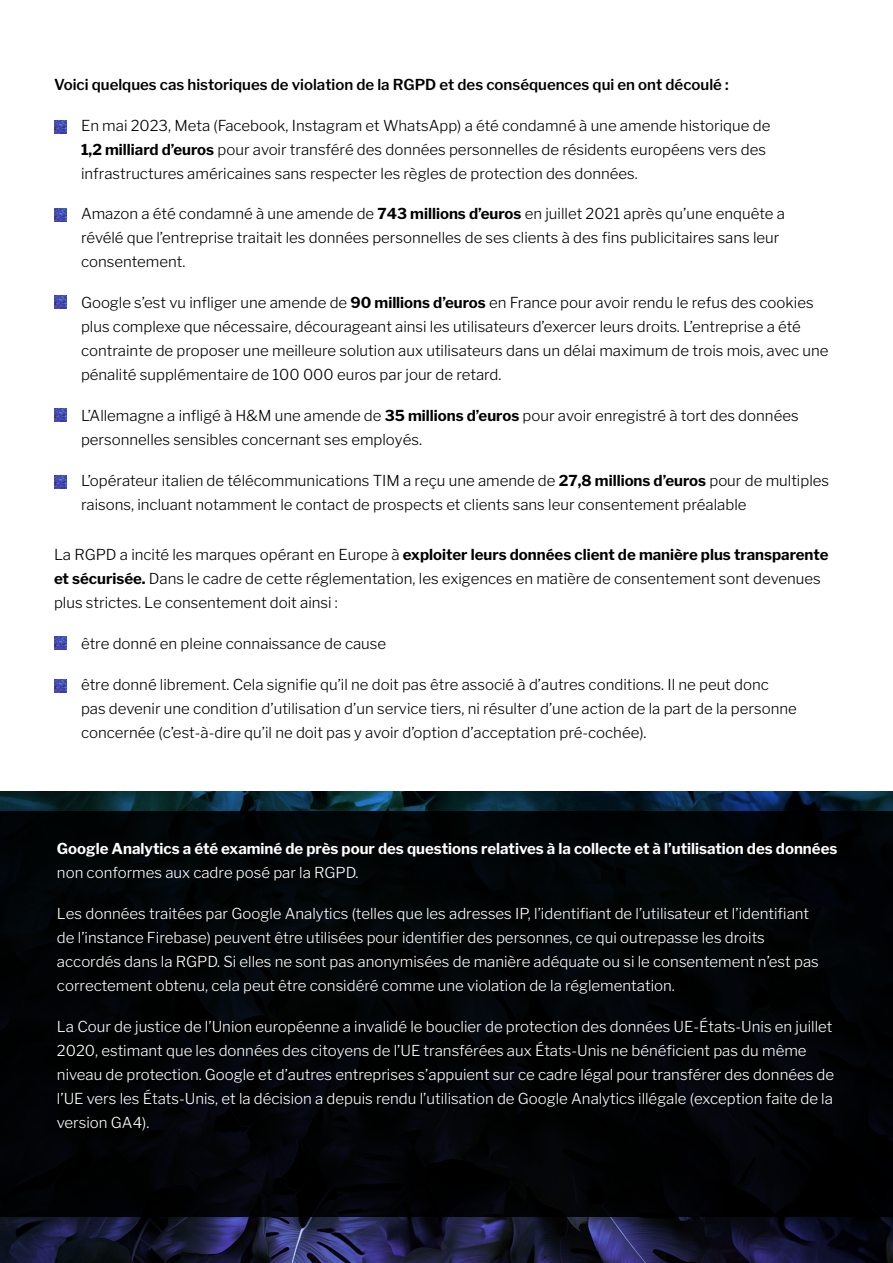
<style>
.page{position:relative;width:893px;height:1263px;background:#fff}
.page>*{position:absolute;margin:0;border:0;box-sizing:border-box;transform-origin:0 0}
.t1{font:300 15px/24px "Libre Franklin";color:#000}
.t2{font:300 15px/24px "Libre Franklin";color:#fff}
.t3{font:700 15px "Libre Franklin";color:#fff}
.t4{font:600 15px "Libre Franklin";color:#000}
.s1{font-weight:700}
</style>
<div class="page">
<img style="left:0;top:792px;width:893px;height:471px">
<svg style="left:54px;top:637px;width:13px;height:13px"></svg>
<svg style="left:54px;top:679px;width:13px;height:13px"></svg>
<div style="left:0;top:811px;width:893px;height:405px;background:#000"></div>
<svg style="left:54px;top:209px;width:13px;height:13px"></svg>
<svg style="left:54px;top:295px;width:13px;height:13px"></svg>
<svg style="left:54px;top:408px;width:13px;height:13px"></svg>
<svg style="left:54px;top:475px;width:13px;height:13px"></svg>
<svg style="left:54px;top:120px;width:13px;height:13px"></svg>
<p class="t4" style="left:54px;top:75px;width:676px">Voici quelques cas historiques de violation de la RGPD et des conséquences qui en ont découlé :</p>
<p class="t1" style="left:81px;top:113px;width:691px;text-indent:-27px">• En mai 2023, Meta (Facebook, Instagram et WhatsApp) a été condamné à une amende historique de<br><span class="s1">1,2 milliard d’euros</span> pour avoir transféré des données personnelles de résidents européens vers des infrastructures américaines sans respecter les règles de protection des données.</p>
<p class="t1" style="left:81px;top:201px;width:705px;text-indent:-27px">• Amazon a été condamné à une amende de <span class="s1">743 millions d’euros</span> en juillet 2021 après qu’une enquête a révélé que l’entreprise traitait les données personnelles de ses clients à des fins publicitaires sans leur consentement.</p>
<p class="t1" style="left:81px;top:290px;width:749px;text-indent:-27px">• Google s’est vu infliger une amende de <span class="s1">90 millions d’euros</span> en France pour avoir rendu le refus des cookies plus complexe que nécessaire, décourageant ainsi les utilisateurs d’exercer leurs droits. L’entreprise a été contrainte de proposer une meilleure solution aux utilisateurs dans un délai maximum de trois mois, avec une pénalité supplémentaire de 100 000 euros par jour de retard.</p>
<p class="t1" style="left:81px;top:403px;width:719px;text-indent:-27px">• L’Allemagne a infligé à H&amp;M une amende de <span class="s1">35 millions d’euros</span> pour avoir enregistré à tort des données personnelles sensibles concernant ses employés.</p>
<p class="t1" style="left:81px;top:468px;width:750px;text-indent:-27px">• L’opérateur italien de télécommunications TIM a reçu une amende de <span class="s1">27,8 millions d’euros</span> pour de multiples raisons, incluant notamment le contact de prospects et clients sans leur consentement préalable</p>
<p class="t1" style="left:54px;top:542px;width:776px">La RGPD a incité les marques opérant en Europe à <span class="s1">exploiter leurs données client de manière plus transparente et sécurisée.</span> Dans le cadre de cette réglementation, les exigences en matière de consentement sont devenues plus strictes. Le consentement doit ainsi :</p>
<p class="t1" style="left:54px;top:631px;width:334px">• être donné en pleine connaissance de cause</p>
<p class="t1" style="left:81px;top:672px;width:717px;text-indent:-27px">• être donné librement. Cela signifie qu’il ne doit pas être associé à d’autres conditions. Il ne peut donc pas devenir une condition d’utilisation d’un service tiers, ni résulter d’une action de la part de la personne concernée (c’est-à-dire qu’il ne doit pas y avoir d’option d’acceptation pré-cochée).</p>
<p class="t3" style="left:57px;top:840px;width:782px">Google Analytics a été examiné de près pour des questions relatives à la collecte et à l’utilisation des données</p>
<p class="t2" style="left:57px;top:861px;width:303px">non conformes aux cadre posé par la RGPD.</p>
<p class="t2" style="left:57px;top:902px;width:763px">Les données traitées par Google Analytics (telles que les adresses IP, l’identifiant de l’utilisateur et l’identifiant de l’instance Firebase) peuvent être utilisées pour identifier des personnes, ce qui outrepasse les droits accordés dans la RGPD. Si elles ne sont pas anonymisées de manière adéquate ou si le consentement n’est pas correctement obtenu, cela peut être considéré comme une violation de la réglementation.</p>
<p class="t2" style="left:57px;top:1015px;width:779px">La Cour de justice de l’Union européenne a invalidé le bouclier de protection des données UE-États-Unis en juillet 2020, estimant que les données des citoyens de l’UE transférées aux États-Unis ne bénéficient pas du même niveau de protection. Google et d’autres entreprises s’appuient sur ce cadre légal pour transférer des données de l’UE vers les États-Unis, et la décision a depuis rendu l’utilisation de Google Analytics illégale (exception faite de la version GA4).</p>
</div>
